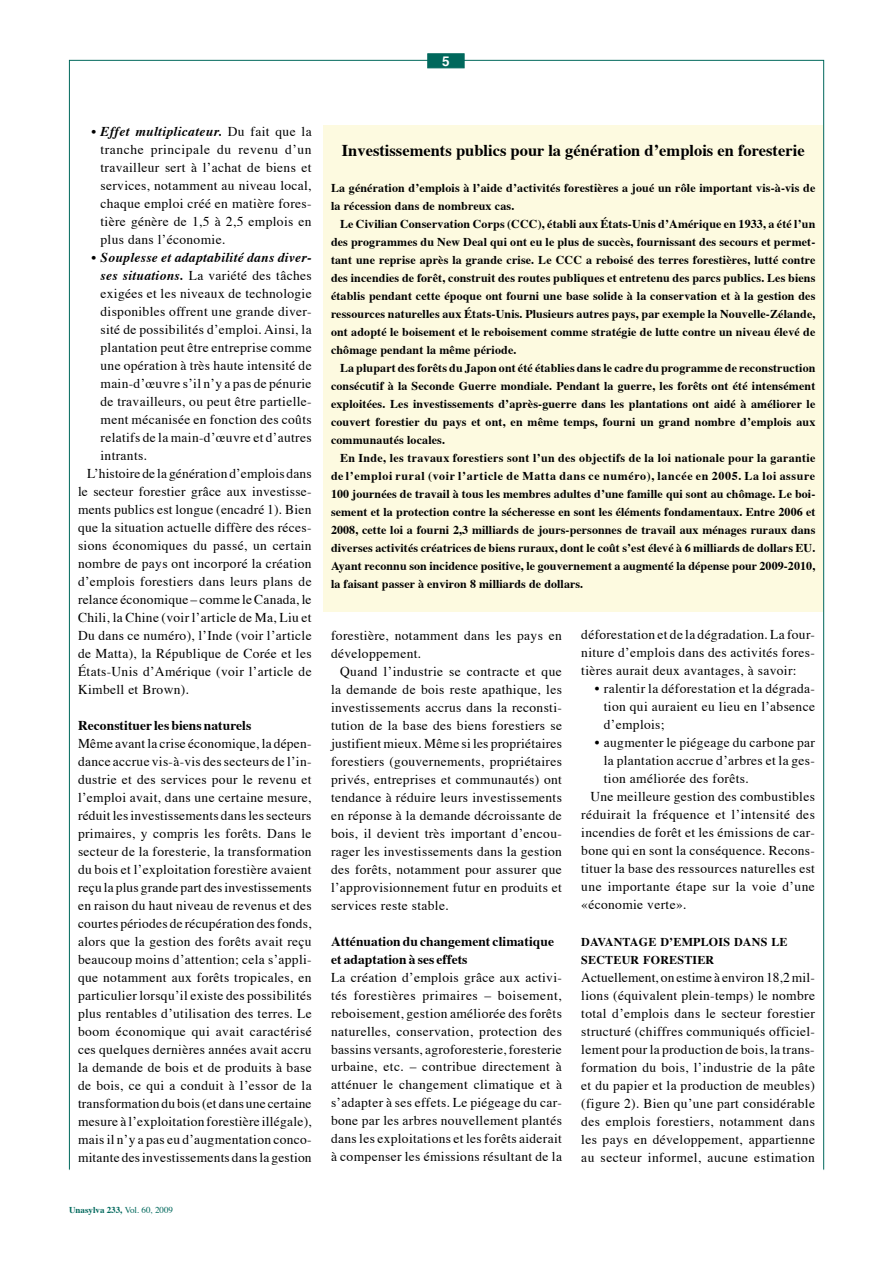
<style>
.page{position:relative;width:893px;height:1263px;background:#fff}
.page>*{position:absolute;margin:0;border:0;box-sizing:border-box;transform-origin:0 0}
.t1{font:700 16.5px "Times";color:#000}
.t2{font:13.5px/18px "Times";letter-spacing:.025em;color:#000;text-align:justify}
.t3{font:700 13.5px/18px "Times";letter-spacing:.005em;color:#000}
.t4{font:italic 700 13.5px "Times";letter-spacing:.025em;color:#000}
.t5{font:700 13.5px "Helvetica";color:#fff}
.t6{font:700 12px/18px "Times";letter-spacing:.01em;color:#000;text-align:justify}
.t7{font:700 9px "Times";color:#00685c}
.s1{font-weight:700;font-style:italic}
.s2{font-weight:400}
</style>
<div class="page">
<div style="left:428px;top:54px;width:36px;height:14px;background:#00685c;border:1px solid #00685c"></div>
<div style="left:323px;top:126px;width:500px;height:486px;background:#fdfae0"></div>
<p class="t5" style="left:442px;top:50px;width:9px">5</p>
<p class="t2" style="left:100px;top:123px;width:213px;text-indent:-9px"><span class="s1">• Effet multiplicateur.</span> Du fait que la tranche principale du revenu d’un travailleur sert à l’achat de biens et services, notamment au niveau local, chaque emploi créé en matière fores&shy;tière génère de 1,5 à 2,5 emplois en plus dans l’économie.</p>
<p class="t4" style="left:92px;top:248px;width:222px">• Souplesse et adaptabilité dans diver-</p>
<p class="t2" style="left:100px;top:267px;width:213px"><span class="s1">ses situations.</span> La variété des tâches</p>
<p class="t2" style="left:100px;top:285px;width:213px">exigées et les niveaux de technologie</p>
<p class="t2" style="left:100px;top:303px;width:213px">disponibles offrent une grande diver-</p>
<p class="t2" style="left:100px;top:321px;width:213px">sité de possibilités d’emploi. Ainsi, la</p>
<p class="t2" style="left:100px;top:339px;width:213px">plantation peut être entreprise comme</p>
<p class="t2" style="left:100px;top:357px;width:213px">une opération à très haute intensité de</p>
<p class="t2" style="left:100px;top:375px;width:213px">main-d’œuvre s’il n’y a pas de pénurie</p>
<p class="t2" style="left:100px;top:393px;width:213px">de travailleurs, ou peut être partielle-</p>
<p class="t2" style="left:100px;top:411px;width:213px">ment mécanisée en fonction des coûts</p>
<p class="t2" style="left:100px;top:429px;width:213px">relatifs de la main-d’œuvre et d’autres</p>
<p class="t2" style="left:100px;top:447px;width:48px">intrants.</p>
<p class="t2" style="left:87px;top:465px;width:226px">L’histoire de la génération d’emplois dans</p>
<p class="t2" style="left:78px;top:483px;width:235px">le secteur forestier grâce aux investisse-</p>
<p class="t2" style="left:78px;top:501px;width:235px">ments publics est longue (encadré 1). Bien</p>
<p class="t2" style="left:78px;top:519px;width:235px">que la situation actuelle diffère des réces-</p>
<p class="t2" style="left:78px;top:537px;width:235px">sions économiques du passé, un certain</p>
<p class="t2" style="left:78px;top:555px;width:235px">nombre de pays ont incorporé la création</p>
<p class="t2" style="left:78px;top:573px;width:235px">d’emplois forestiers dans leurs plans de</p>
<p class="t2" style="left:78px;top:591px;width:235px">relance économique – comme le Canada, le</p>
<p class="t2" style="left:78px;top:609px;width:235px">Chili, la Chine (voir l’article de Ma, Liu et</p>
<p class="t2" style="left:78px;top:627px;width:235px">Du dans ce numéro), l’Inde (voir l’article</p>
<p class="t2" style="left:78px;top:645px;width:235px">de Matta), la République de Corée et les</p>
<p class="t2" style="left:78px;top:663px;width:235px">États-Unis d’Amérique (voir l’article de</p>
<p class="t2" style="left:78px;top:681px;width:113px">Kimbell et Brown).</p>
<p class="t3" style="left:78px;top:717px;width:175px">Reconstituer les biens naturels</p>
<p class="t2" style="left:78px;top:735px;width:235px">Même avant la crise économique, la dépen&shy;dance accrue vis-à-vis des secteurs de l’in&shy;dustrie et des services pour le revenu et l’emploi avait, dans une certaine mesure, réduit les investissements dans les secteurs primaires, y compris les forêts. Dans le secteur de la foresterie, la transformation du bois et l’exploitation forestière avaient reçu la plus grande part des investissements en raison du haut niveau de revenus et des courtes périodes de récupération des fonds, alors que la gestion des forêts avait reçu beaucoup moins d’attention; cela s’appli&shy;que notamment aux forêts tropicales, en particulier lorsqu’il existe des possibilités plus rentables d’utilisation des terres. Le boom économique qui avait caractérisé ces quelques dernières années avait accru la demande de bois et de produits à base de bois, ce qui a conduit à l’essor de la transformation du bois (et dans une certaine mesure à l’exploitation forestière illégale), mais il n’y a pas eu d’augmentation conco&shy;mitante des investissements dans la gestion</p>
<p class="t7" style="left:69px;top:1204px;width:106px">Unasylva 233, <span class="s2">Vol. 60, 2009</span></p>
<p class="t1" style="left:342px;top:139px;width:464px">Investissements publics pour la génération d’emplois en foresterie</p>
<p class="t6" style="left:331px;top:179px;width:486px">La génération d’emplois à l’aide d’activités forestières a joué un rôle important vis-à-vis de la récession dans de nombreux cas.</p>
<p class="t6" style="left:331px;top:215px;width:486px;text-indent:9px">Le Civilian Conservation Corps (CCC), établi aux États-Unis d’Amérique en 1933, a été l’un des programmes du New Deal qui ont eu le plus de succès, fournissant des secours et permet&shy;tant une reprise après la grande crise. Le CCC a reboisé des terres forestières, lutté contre des incendies de forêt, construit des routes publiques et entretenu des parcs publics. Les biens établis pendant cette époque ont fourni une base solide à la conservation et à la gestion des ressources naturelles aux États-Unis. Plusieurs autres pays, par exemple la Nouvelle-Zélande, ont adopté le boisement et le reboisement comme stratégie de lutte contre un niveau élevé de chômage pendant la même période.</p>
<p class="t6" style="left:331px;top:359px;width:486px;text-indent:9px">La plupart des forêts du Japon ont été établies dans le cadre du programme de reconstruction consécutif à la Seconde Guerre mondiale. Pendant la guerre, les forêts ont été intensément exploitées. Les investissements d’après-guerre dans les plantations ont aidé à améliorer le couvert forestier du pays et ont, en même temps, fourni un grand nombre d’emplois aux communautés locales.</p>
<p class="t6" style="left:331px;top:449px;width:486px;text-indent:9px">En Inde, les travaux forestiers sont l’un des objectifs de la loi nationale pour la garantie de l’emploi rural (voir l’article de Matta dans ce numéro), lancée en 2005. La loi assure 100 journées de travail à tous les membres adultes d’une famille qui sont au chômage. Le boi&shy;sement et la protection contre la sécheresse en sont les éléments fondamentaux. Entre 2006 et 2008, cette loi a fourni 2,3 milliards de jours-personnes de travail aux ménages ruraux dans diverses activités créatrices de biens ruraux, dont le coût s’est élevé à 6 milliards de dollars EU.<br>Ayant reconnu son incidence positive, le gouvernement a augmenté la dépense pour 2009-2010, la faisant passer à environ 8 milliards de dollars.</p>
<p class="t2" style="left:331px;top:627px;width:232px">forestière, notamment dans les pays en développement.</p>
<p class="t2" style="left:331px;top:663px;width:232px;text-indent:9px">Quand l’industrie se contracte et que la demande de bois reste apathique, les investissements accrus dans la reconsti&shy;tution de la base des biens forestiers se justifient mieux. Même si les propriétaires forestiers (gouvernements, propriétaires privés, entreprises et communautés) ont tendance à réduire leurs investissements en réponse à la demande décroissante de bois, il devient très important d’encou&shy;rager les investissements dans la gestion des forêts, notamment pour assurer que l’approvisionnement futur en produits et services reste stable.</p>
<p class="t3" style="left:331px;top:932px;width:224px">Atténuation du changement climatique et adaptation à ses effets</p>
<p class="t2" style="left:331px;top:969px;width:232px">La création d’emplois grâce aux activi&shy;tés forestières primaires – boisement, reboisement, gestion améliorée des forêts naturelles, conservation, protection des bassins versants, agroforesterie, foresterie urbaine, etc. – contribue directement à atténuer le changement climatique et à s’adapter à ses effets. Le piégeage du car&shy;bone par les arbres nouvellement plantés dans les exploitations et les forêts aiderait à compenser les émissions résultant de la</p>
<p class="t2" style="left:581px;top:627px;width:235px">déforestation et de la dégradation. La four&shy;niture d’emplois dans des activités fores&shy;tières aurait deux avantages, à savoir:</p>
<p class="t2" style="left:604px;top:681px;width:213px;text-indent:-9px">• ralentir la déforestation et la dégrada&shy;tion qui auraient eu lieu en l’absence d’emplois;</p>
<p class="t2" style="left:595px;top:735px;width:222px">• augmenter le piégeage du carbone par</p>
<p class="t2" style="left:604px;top:753px;width:213px">la plantation accrue d’arbres et la ges-</p>
<p class="t2" style="left:604px;top:771px;width:146px">tion améliorée des forêts.</p>
<p class="t2" style="left:590px;top:789px;width:226px">Une meilleure gestion des combustibles</p>
<p class="t2" style="left:581px;top:807px;width:235px">réduirait la fréquence et l’intensité des</p>
<p class="t2" style="left:581px;top:825px;width:235px">incendies de forêt et les émissions de car-</p>
<p class="t2" style="left:581px;top:843px;width:235px">bone qui en sont la conséquence. Recons-</p>
<p class="t2" style="left:581px;top:861px;width:235px">tituer la base des ressources naturelles est</p>
<p class="t2" style="left:581px;top:879px;width:235px">une importante étape sur la voie d’une</p>
<p class="t2" style="left:581px;top:897px;width:107px">«économie verte».</p>
<p class="t6" style="left:581px;top:933px;width:208px">DAVANTAGE D’EMPLOIS DANS LE<br>SECTEUR FORESTIER</p>
<p class="t2" style="left:581px;top:969px;width:235px">Actuellement, on estime à environ 18,2 mil&shy;lions (équivalent plein-temps) le nombre total d’emplois dans le secteur forestier structuré (chiffres communiqués officiel&shy;lement pour la production de bois, la trans&shy;formation du bois, l’industrie de la pâte et du papier et la production de meubles) (figure 2). Bien qu’une part considérable des emplois forestiers, notamment dans les pays en développement, appartienne au secteur informel, aucune estimation</p>
</div>
